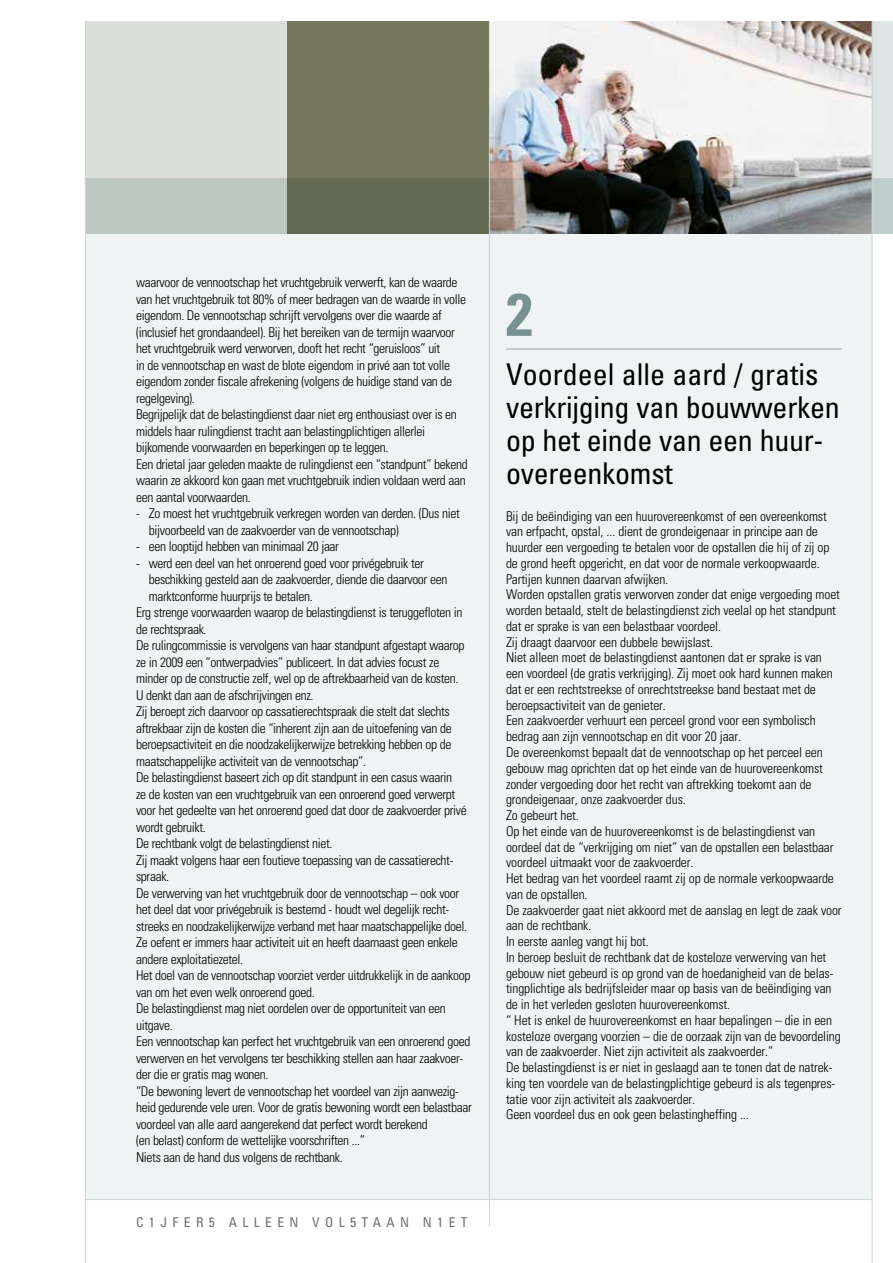
<style>
.page{position:relative;width:893px;height:1263px;background:#fff}
.page>*{position:absolute;margin:0;border:0;box-sizing:border-box;transform-origin:0 0}
.t1{font:700 condensed 60px "Univers";color:#789291}
.t2{font:condensed 30px/33px "Univers";letter-spacing:-.01em;color:#000}
.t3{font:300 condensed 13.5px/15.8px "Univers";letter-spacing:-.025em;color:#000}
.t4{font:condensed 13.5px "Univers";letter-spacing:.4em;color:#6f6f6e}
</style>
<div class="page">
<div style="left:85px;top:234px;width:787px;height:965px;background:#eff3f3"></div>
<img style="left:490px;top:21px;width:382px;height:158px">
<div style="left:85px;top:21px;width:202px;height:213px;background:#dbdfda"></div>
<div style="left:287px;top:21px;width:202px;height:213px;background:#74775c"></div>
<div style="left:872px;top:21px;width:21px;height:213px;background:#dde5e5"></div>
<hr style="left:506px;top:349px;width:336px;height:1px;background:#9c9d9d">
<svg style="left:86px;top:179px;width:807px;height:55px"></svg>
<hr style="left:85px;top:21px;width:1px;height:1242px;background:#c8d4d4">
<hr style="left:872px;top:21px;width:1px;height:1242px;background:#c8d4d4">
<hr style="left:489px;top:21px;width:1px;height:1205px;background:#c8d4d4">
<hr style="left:85px;top:1199px;width:787px;height:1px;background:#c8d4d4">
<p class="t3" style="left:136px;top:274px;width:333px;line-height:16.5px">waarvoor de vennootschap het vruchtgebruik verwerft, kan de waarde van het vruchtgebruik tot 80% of meer bedragen van de waarde in volle eigendom. De vennootschap schrijft vervolgens over die waarde af (inclusief het grondaandeel). Bij het bereiken van de termijn waarvoor het vruchtgebruik werd verworven, dooft het recht “geruisloos” uit<br>in de vennootschap en wast de blote eigendom in privé aan tot volle eigendom zonder fiscale afrekening (volgens de huidige stand van de regelgeving).<br>Begrijpelijk dat de belastingdienst daar niet erg enthousiast over is en middels haar rulingdienst tracht aan belastingplichtigen allerlei bijkomende voorwaarden en beperkingen op te leggen.<br>Een drietal jaar geleden maakte de rulingdienst een “standpunt” bekend waarin ze akkoord kon gaan met vruchtgebruik indien voldaan werd aan een aantal voorwaarden.</p>
<p class="t3" style="left:149px;top:505px;width:312px;line-height:16.5px;text-indent:-13px">- Zo moest het vruchtgebruik verkregen worden van derden. (Dus niet bijvoorbeeld van de zaakvoerder van de vennootschap)</p>
<p class="t3" style="left:136px;top:538px;width:204px">- een looptijd hebben van minimaal 20 jaar</p>
<p class="t3" style="left:136px;top:555px;width:289px">- werd een deel van het onroerend goed voor privégebruik ter</p>
<p class="t3" style="left:149px;top:571px;width:300px">beschikking gesteld aan de zaakvoerder, diende die daarvoor een</p>
<p class="t3" style="left:149px;top:588px;width:166px">marktconforme huurprijs te betalen.</p>
<p class="t3" style="left:136px;top:604px;width:328px">Erg strenge voorwaarden waarop de belastingdienst is teruggefloten in</p>
<p class="t3" style="left:136px;top:621px;width:72px">de rechtspraak.</p>
<p class="t3" style="left:136px;top:637px;width:330px">De rulingcommissie is vervolgens van haar standpunt afgestapt waarop</p>
<p class="t3" style="left:136px;top:654px;width:305px">ze in 2009 een “ontwerpadvies” publiceert. In dat advies focust ze</p>
<p class="t3" style="left:136px;top:670px;width:324px">minder op de constructie zelf, wel op de aftrekbaarheid van de kosten.</p>
<p class="t3" style="left:136px;top:687px;width:179px">U denkt dan aan de afschrijvingen enz.</p>
<p class="t3" style="left:136px;top:703px;width:315px">Zij beroept zich daarvoor op cassatierechtspraak die stelt dat slechts</p>
<p class="t3" style="left:136px;top:720px;width:317px">aftrekbaar zijn de kosten die “inherent zijn aan de uitoefening van de</p>
<p class="t3" style="left:136px;top:736px;width:317px">beroepsactiviteit en die noodzakelijkerwijze betrekking hebben op de</p>
<p class="t3" style="left:136px;top:753px;width:232px">maatschappelijke activiteit van de vennootschap”.</p>
<p class="t3" style="left:136px;top:769px;width:318px">De belastingdienst baseert zich op dit standpunt in een casus waarin</p>
<p class="t3" style="left:136px;top:786px;width:321px">ze de kosten van een vruchtgebruik van een onroerend goed verwerpt</p>
<p class="t3" style="left:136px;top:802px;width:332px">voor het gedeelte van het onroerend goed dat door de zaakvoerder privé</p>
<p class="t3" style="left:136px;top:819px;width:71px">wordt gebruikt.</p>
<p class="t3" style="left:136px;top:835px;width:198px">De rechtbank volgt de belastingdienst niet.</p>
<p class="t3" style="left:136px;top:852px;width:319px">Zij maakt volgens haar een foutieve toepassing van de cassatierecht-</p>
<p class="t3" style="left:136px;top:868px;width:35px">spraak.</p>
<p class="t3" style="left:136px;top:885px;width:325px">De verwerving van het vruchtgebruik door de vennootschap – ook voor</p>
<p class="t3" style="left:136px;top:901px;width:315px">het deel dat voor privégebruik is bestemd - houdt wel degelijk recht-</p>
<p class="t3" style="left:136px;top:918px;width:333px">streeks en noodzakelijkerwijze verband met haar maatschappelijke doel.</p>
<p class="t3" style="left:136px;top:934px;width:323px">Ze oefent er immers haar activiteit uit en heeft daarnaast geen enkele</p>
<p class="t3" style="left:136px;top:951px;width:109px">andere exploitatiezetel.</p>
<p class="t3" style="left:136px;top:967px;width:336px">Het doel van de vennootschap voorziet verder uitdrukkelijk in de aankoop</p>
<p class="t3" style="left:136px;top:984px;width:180px">van om het even welk onroerend goed.</p>
<p class="t3" style="left:136px;top:1000px;width:311px">De belastingdienst mag niet oordelen over de opportuniteit van een</p>
<p class="t3" style="left:136px;top:1017px;width:38px">uitgave.</p>
<p class="t3" style="left:136px;top:1033px;width:336px">Een vennootschap kan perfect het vruchtgebruik van een onroerend goed</p>
<p class="t3" style="left:136px;top:1050px;width:329px">verwerven en het vervolgens ter beschikking stellen aan haar zaakvoer-</p>
<p class="t3" style="left:136px;top:1066px;width:134px">der die er gratis mag wonen.</p>
<p class="t3" style="left:136px;top:1083px;width:324px">“De bewoning levert de vennootschap het voordeel van zijn aanwezig-</p>
<p class="t3" style="left:136px;top:1099px;width:337px">heid gedurende vele uren. Voor de gratis bewoning wordt een belastbaar</p>
<p class="t3" style="left:136px;top:1116px;width:293px">voordeel van alle aard aangerekend dat perfect wordt berekend</p>
<p class="t3" style="left:136px;top:1132px;width:230px">(en belast) conform de wettelijke voorschriften ...”</p>
<p class="t3" style="left:136px;top:1149px;width:208px">Niets aan de hand dus volgens de rechtbank.</p>
<p class="t4" style="left:136px;top:1214px;width:333px">C1jfEr5 allee n v ol5taan n1e t</p>
<h1 class="t1" style="left:506px;top:278px;width:28px">2</h1>
<h2 class="t2" style="left:506px;top:357px;width:335px">Voordeel alle aard / gratis verkrijging van bouwwerken op het einde van een huur&shy;overeenkomst</h2>
<p class="t3" style="left:506px;top:508px;width:337px">Bij de beëindiging van een huurovereenkomst of een overeenkomst van erfpacht, opstal, ... dient de grondeigenaar in principe aan de huurder een vergoeding te betalen voor de opstallen die hij of zij op de grond heeft opgericht, en dat voor de normale verkoopwaarde.<br>Partijen kunnen daarvan afwijken.<br>Worden opstallen gratis verworven zonder dat enige vergoeding moet worden betaald, stelt de belastingdienst zich veelal op het standpunt dat er sprake is van een belastbaar voordeel.<br>Zij draagt daarvoor een dubbele bewijslast.<br>Niet alleen moet de belastingdienst aantonen dat er sprake is van een voordeel (de gratis verkrijging). Zij moet ook hard kunnen maken dat er een rechtstreekse of onrechtstreekse band bestaat met de beroepsactiviteit van de genieter.<br>Een zaakvoerder verhuurt een perceel grond voor een symbolisch bedrag aan zijn vennootschap en dit voor 20 jaar.<br>De overeenkomst bepaalt dat de vennootschap op het perceel een gebouw mag oprichten dat op het einde van de huurovereenkomst zonder vergoeding door het recht van aftrekking toekomt aan de grondeigenaar, onze zaakvoerder dus.<br>Zo gebeurt het.<br>Op het einde van de huurovereenkomst is de belastingdienst van oordeel dat de “verkrijging om niet” van de opstallen een belastbaar voordeel uitmaakt voor de zaakvoerder.<br>Het bedrag van het voordeel raamt zij op de normale verkoopwaarde van de opstallen.<br>De zaakvoerder gaat niet akkoord met de aanslag en legt de zaak voor aan de rechtbank.<br>In eerste aanleg vangt hij bot.<br>In beroep besluit de rechtbank dat de kosteloze verwerving van het gebouw niet gebeurd is op grond van de hoedanigheid van de belas&shy;tingplichtige als bedrijfsleider maar op basis van de beëindiging van de in het verleden gesloten huurovereenkomst.<br>“ Het is enkel de huurovereenkomst en haar bepalingen – die in een kosteloze overgang voorzien – die de oorzaak zijn van de bevoordeling van de zaakvoerder. Niet zijn activiteit als zaakvoerder.”<br>De belastingdienst is er niet in geslaagd aan te tonen dat de natrek&shy;king ten voordele van de belastingplichtige gebeurd is als tegenpres&shy;tatie voor zijn activiteit als zaakvoerder.<br>Geen voordeel dus en ook geen belastingheffing ...</p>
</div>
